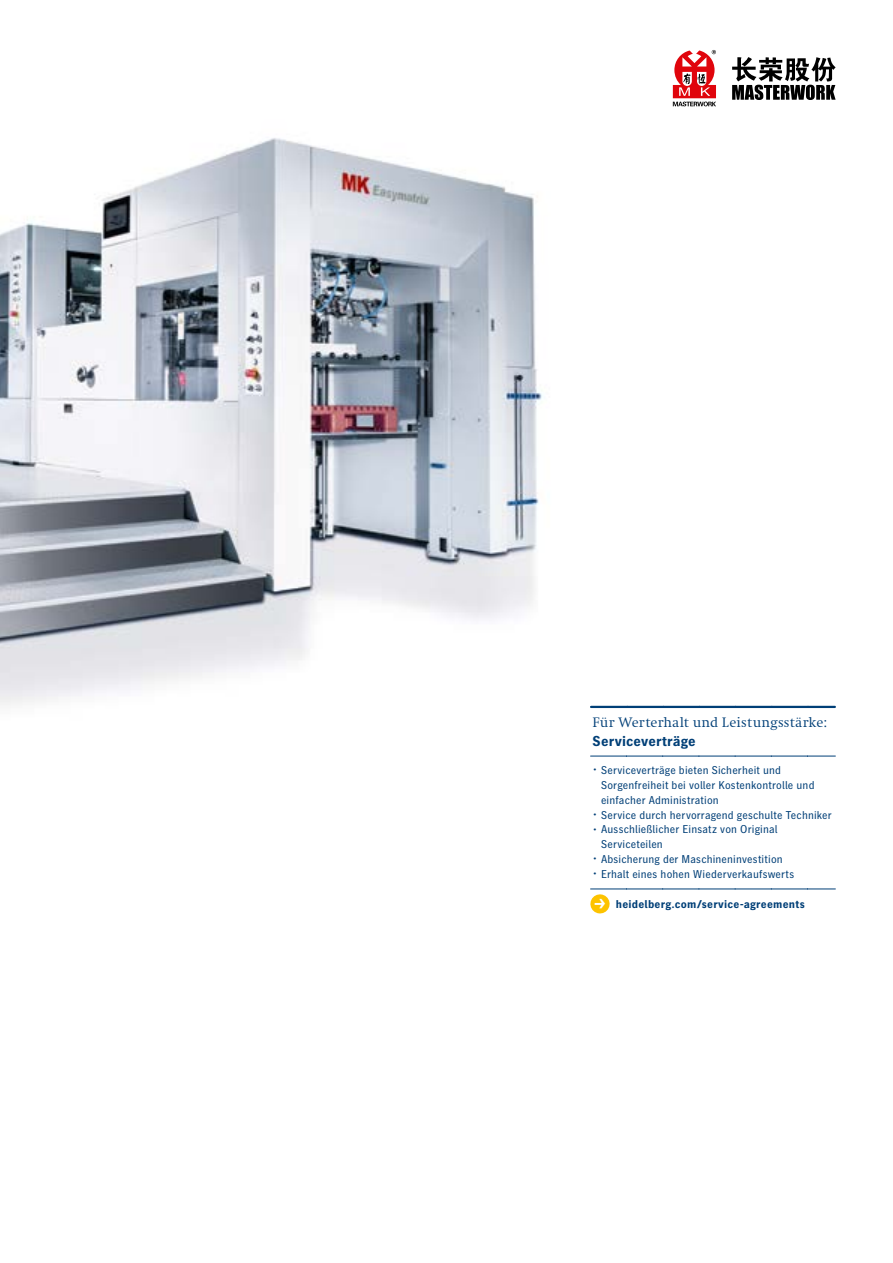
<style>
.page{position:relative;width:893px;height:1263px;background:#fff}
.page>*{position:absolute;margin:0;border:0;box-sizing:border-box;transform-origin:0 0}
.t1{font:14.25px "Heidelberg Antiqua ML";letter-spacing:.015em;color:#003f77}
.t2{font:700 14.25px "Heidelberg Gothic Ml";letter-spacing:.015em;color:#003f77}
.t3{font:11.25px/14.9px "Heidelberg Gothic Ml";letter-spacing:.015em;color:#003f77}
.t4{font:700 11.25px "Heidelberg Gothic Ml";letter-spacing:.02em;color:#003f77}
.s1{font-weight:400;font-size:24.3px;color:#fff}
</style>
<div class="page">
<img style="left:0;top:85px;width:696px;height:672px">
<svg style="left:673px;top:50px;width:43px;height:56px"></svg>
<svg style="left:732px;top:57px;width:104px;height:43px"></svg>
<svg style="left:591px;top:706px;width:244px;height:2px"></svg>
<svg style="left:591px;top:756px;width:244px;height:1px"></svg>
<svg style="left:591px;top:889px;width:245px;height:24px"></svg>
<p class="t1" style="left:592px;top:714px;width:236px">Für Werterhalt und Leistungsstärke:</p>
<p class="t2" style="left:592px;top:733px;width:105px">Serviceverträge</p>
<p class="t3" style="left:601px;top:763px;width:215px;text-indent:-9px"><sup>•</sup> Serviceverträge bieten Sicherheit und<br>Sorgenfreiheit bei voller Kostenkontrolle und einfacher Administration</p>
<p class="t3" style="left:592px;top:807px;width:241px"><sup>•</sup> Service durch hervorragend geschulte Techniker</p>
<p class="t3" style="left:601px;top:822px;width:178px;text-indent:-9px"><sup>•</sup> Ausschließlicher Einsatz von Original<br>Serviceteilen</p>
<p class="t3" style="left:592px;top:852px;width:192px"><sup>•</sup> Absicherung der Maschineninvestition</p>
<p class="t3" style="left:592px;top:867px;width:203px"><sup>•</sup> Erhalt eines hohen Wiederverkaufswerts</p>
<p class="t4" style="left:598px;top:898px;width:209px"><span class="s1">›</span> heidelberg.com/service-agreements</p>
</div>
